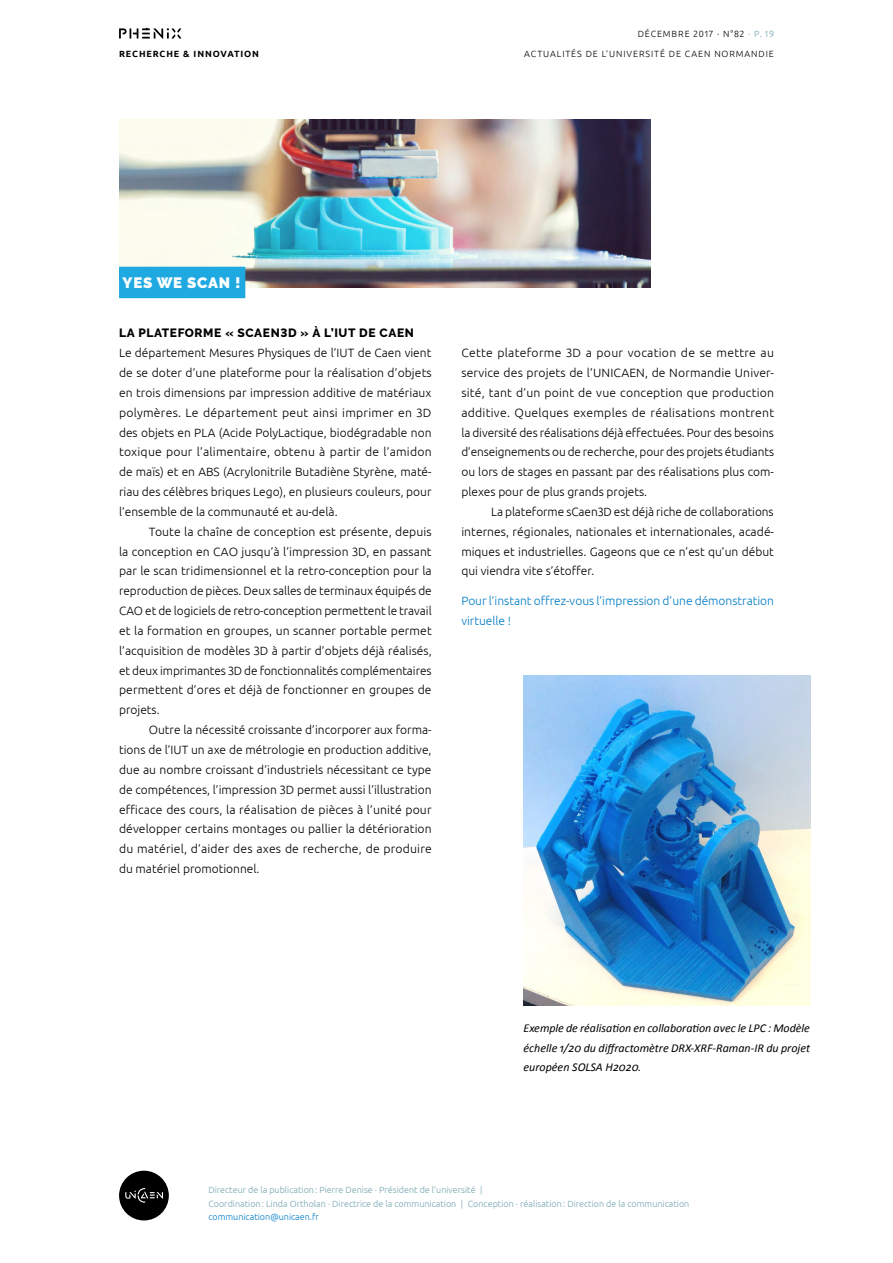
<style>
.page{position:relative;width:893px;height:1263px;background:#fff}
.page>*{position:absolute;margin:0;border:0;box-sizing:border-box;transform-origin:0 0}
.t1{font:900 15px "Raleway";letter-spacing:.05em;color:#fff}
.t2{font:300 12px/19.8px "Ubuntu";color:#000;text-align:justify}
.t3{font:italic 12px/19.8px "Calibri";color:#000;text-align:justify}
.t4{font:300 12px/19.8px "Ubuntu";color:#007dc5}
.t5{font:800 12px "Raleway";letter-spacing:.05em;color:#000}
.t6{font:300 9px/13.5px "Ubuntu";color:#76a6b1}
.t7{font:300 9px "Ubuntu";letter-spacing:.1em;color:#000}
.t8{font:300 9px "Ubuntu";color:#007dc5}
.t9{font:700 9px "Ubuntu";letter-spacing:.1em;color:#000}
.s1{color:#76a6b1}
</style>
<div class="page">
<svg style="left:119px;top:28px;width:62px;height:11px"></svg>
<div style="left:119px;top:1171px;width:50px;height:49px;background:#000;border-radius:50%"></div>
<svg style="left:125px;top:1188px;width:38px;height:15px"></svg>
<img style="left:524px;top:676px;width:286px;height:329px">
<img style="left:119px;top:119px;width:532px;height:169px">
<div style="left:119px;top:267px;width:126px;height:31px;background:#1fa9e1"></div>
<p class="t9" style="left:119px;top:48px;width:141px">RECHERCHE &amp; INNOVATION</p>
<p class="t7" style="left:638px;top:28px;width:138px">DÉCEMBRE 2017 · N°82 <span class="s1">· P. 19</span></p>
<p class="t7" style="left:524px;top:48px;width:251px">ACTUALITÉS DE L’UNIVERSITÉ DE CAEN NORMANDIE</p>
<p class="t1" style="left:123px;top:274px;width:119px">YES WE SCAN !</p>
<p class="t5" style="left:119px;top:326px;width:296px">LA PLATEFORME « SCAEN3D » À L’IUT DE CAEN</p>
<p class="t2" style="left:119px;top:343px;width:314px">Le département Mesures Physiques de l’IUT de Caen vient de se doter d’une plateforme pour la réalisation d’objets en trois dimensions par impression additive de matériaux polymères. Le département peut ainsi imprimer en 3D des objets en PLA (Acide PolyLactique, biodégradable non toxique pour l’alimentaire, obtenu à partir de l’amidon de maïs) et en ABS (Acrylonitrile Butadiène Styrène, maté&shy;riau des célèbres briques Lego), en plusieurs couleurs, pour l’ensemble de la communauté et au-delà.</p>
<p class="t2" style="left:119px;top:521px;width:314px;text-indent:30px">Toute la chaîne de conception est présente, depuis la conception en CAO jusqu’à l’impression 3D, en passant par le scan tridimensionnel et la retro-conception pour la reproduction de pièces. Deux salles de terminaux équipés de CAO et de logiciels de retro-conception permettent le travail et la formation en groupes, un scanner portable permet l’acquisition de modèles 3D à partir d’objets déjà réalisés, et deux imprimantes 3D de fonctionnalités complémentaires permettent d’ores et déjà de fonctionner en groupes de projets.</p>
<p class="t2" style="left:119px;top:720px;width:314px;text-indent:30px">Outre la nécessité croissante d’incorporer aux forma&shy;tions de l’IUT un axe de métrologie en production additive, due au nombre croissant d’industriels nécessitant ce type de compétences, l’impression 3D permet aussi l’illustration efficace des cours, la réalisation de pièces à l’unité pour développer certains montages ou pallier la détérioration du matériel, d’aider des axes de recherche, de produire du matériel promotionnel.</p>
<p class="t2" style="left:461px;top:343px;width:314px">Cette plateforme 3D a pour vocation de se mettre au service des projets de l’UNICAEN, de Normandie Univer&shy;sité, tant d’un point de vue conception que production additive. Quelques exemples de réalisations montrent la diversité des réalisations déjà effectuées. Pour des besoins d’enseignements ou de recherche, pour des projets étudiants ou lors de stages en passant par des réalisations plus com&shy;plexes pour de plus grands projets.</p>
<p class="t2" style="left:461px;top:501px;width:314px;text-indent:30px">La plateforme sCaen3D est déjà riche de collaborations internes, régionales, nationales et internationales, acadé&shy;miques et industrielles. Gageons que ce n’est qu’un début qui viendra vite s’étoffer.</p>
<p class="t4" style="left:461px;top:591px;width:314px">Pour l’instant offrez-vous l’impression d’une démonstration virtuelle !</p>
<p class="t3" style="left:524px;top:1019px;width:288px">Exemple de réalisation en collaboration avec le LPC : Modèle échelle 1/20 du diffractomètre DRX-XRF-Raman-IR du projet européen SOLSA H2020.</p>
<p class="t6" style="left:208px;top:1183px;width:483px">Directeur de la publication: Pierre Denise · Président de l’université |<br>Coordination: Linda Ortholan · Directrice de la communication | Conception · réalisation: Direction de la communication</p>
<p class="t8" style="left:208px;top:1212px;width:112px">communication@unicaen.fr</p>
</div>
